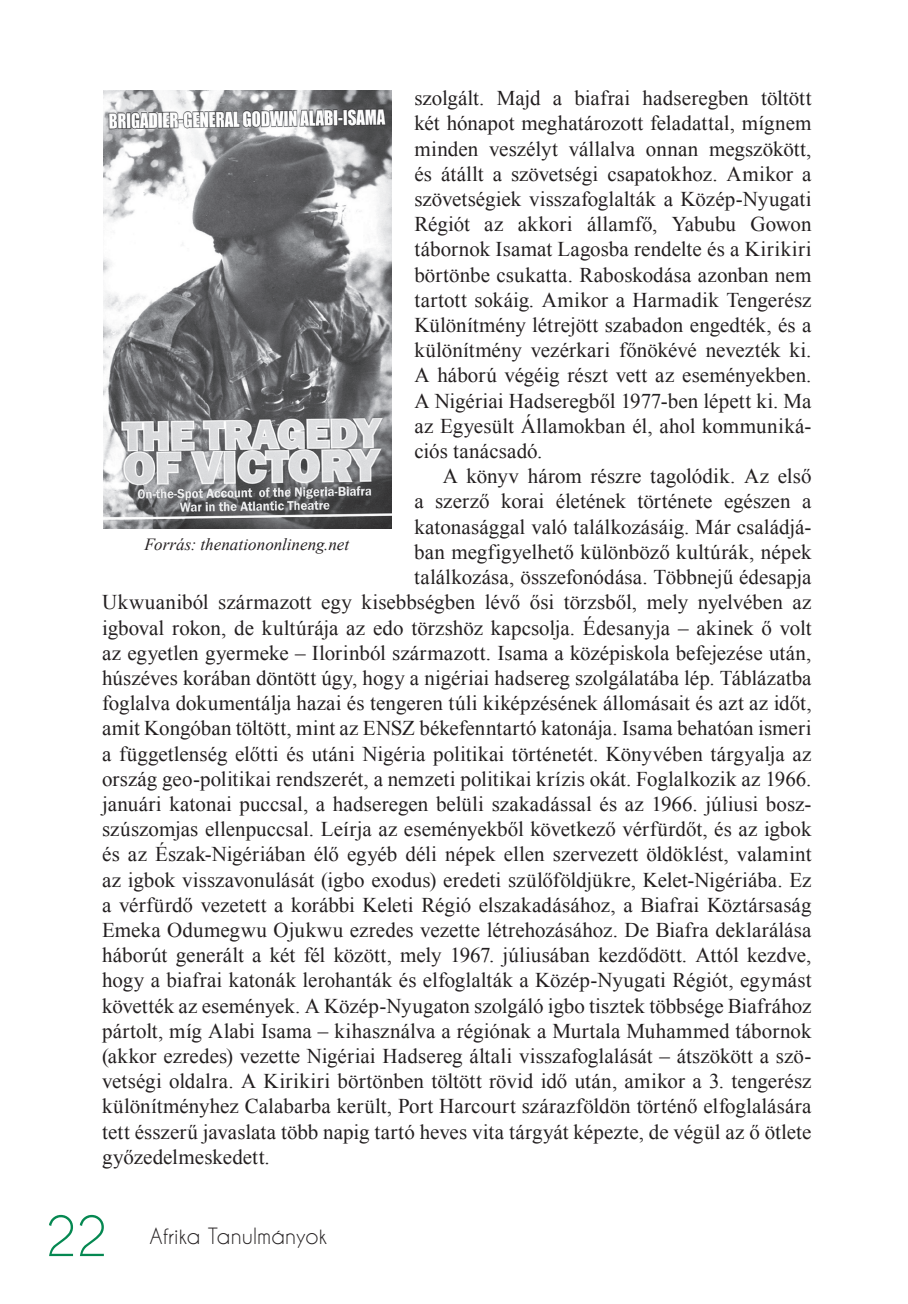
<style>
.page{position:relative;width:908px;height:1304px;background:#fff}
.page>*{position:absolute;margin:0;border:0;box-sizing:border-box;transform-origin:0 0}
.t1{font:52px "Caviar Dreams";color:#058851}
._4_kenyer{font:21px/25.2px "Times New Roman";letter-spacing:.005em;color:#231f20;text-align:justify}
.t2{font:21px "Caviar Dreams";color:#231f20}
._4_kepalairas{font:italic 17px "Times New Roman";color:#231f20}
</style>
<div class="page">
<img style="left:103px;top:91px;width:288px;height:437px">
<p class="_4_kenyer" style="left:414px;top:85px;width:398px">szolgált. Majd a biafrai hadseregben töltött két hónapot meghatározott feladattal, mígnem minden veszélyt vállalva onnan megszökött, és átállt a szövetségi csapatokhoz. Amikor a szövetségiek visszafoglalták a Közép-Nyugati Régiót az akkori államfő, Yabubu Gowon tábornok Isamat Lagosba rendelte és a Kirikiri börtönbe csukatta. Raboskodása azonban nem tartott sokáig. Amikor a Harmadik Tengerész Különítmény létrejött szabadon engedték, és a különítmény vezérkari főnökévé nevezték ki.<br>A háború végéig részt vett az eseményekben.<br>A Nigériai Hadseregből 1977-ben lépett ki. Ma az Egyesült Államokban él, ahol kommuniká&shy;ciós tanácsadó.</p>
<p class="_4_kenyer" style="left:442px;top:463px;width:370px">A könyv három részre tagolódik. Az első</p>
<p class="_4_kenyer" style="left:414px;top:489px;width:398px">a szerző korai életének története egészen a</p>
<p class="_4_kenyer" style="left:414px;top:514px;width:398px">katonasággal való találkozásáig. Már családjá-</p>
<p class="_4_kenyer" style="left:414px;top:539px;width:398px">ban megfigyelhető különböző kultúrák, népek</p>
<p class="_4_kenyer" style="left:414px;top:564px;width:398px">találkozása, összefonódása. Többnejű édesapja</p>
<p class="_4_kenyer" style="left:102px;top:589px;width:710px">Ukwuaniból származott egy kisebbségben lévő ősi törzsből, mely nyelvében az</p>
<p class="_4_kenyer" style="left:102px;top:615px;width:710px">igboval rokon, de kultúrája az edo törzshöz kapcsolja. Édesanyja – akinek ő volt</p>
<p class="_4_kenyer" style="left:102px;top:640px;width:710px">az egyetlen gyermeke – Ilorinból származott. Isama a középiskola befejezése után,</p>
<p class="_4_kenyer" style="left:102px;top:665px;width:710px">húszéves korában döntött úgy, hogy a nigériai hadsereg szolgálatába lép. Táblázatba</p>
<p class="_4_kenyer" style="left:102px;top:690px;width:710px">foglalva dokumentálja hazai és tengeren túli kiképzésének állomásait és azt az időt,</p>
<p class="_4_kenyer" style="left:102px;top:715px;width:710px">amit Kongóban töltött, mint az ENSZ békefenntartó katonája. Isama behatóan ismeri</p>
<p class="_4_kenyer" style="left:102px;top:741px;width:710px">a függetlenség előtti és utáni Nigéria politikai történetét. Könyvében tárgyalja az</p>
<p class="_4_kenyer" style="left:102px;top:766px;width:710px">ország geo-politikai rendszerét, a nemzeti politikai krízis okát. Foglalkozik az 1966.</p>
<p class="_4_kenyer" style="left:102px;top:791px;width:710px">januári katonai puccsal, a hadseregen belüli szakadással és az 1966. júliusi bos -</p>
<p class="_4_kenyer" style="left:102px;top:816px;width:710px">szúszomjas ellenpuccsal. Leírja az eseményekből következő vérfürdőt, és az igbok</p>
<p class="_4_kenyer" style="left:102px;top:841px;width:710px">és az Észak-Nigériában élő egyéb déli népek ellen szervezett öldöklést, valamint</p>
<p class="_4_kenyer" style="left:102px;top:867px;width:710px">az igbok visszavonulását (igbo exodus) eredeti szülőföldjükre, Kelet-Nigériába. Ez</p>
<p class="_4_kenyer" style="left:102px;top:892px;width:710px">a vérfürdő vezetett a korábbi Keleti Régió elszakadásához, a Biafrai Köztársaság</p>
<p class="_4_kenyer" style="left:102px;top:917px;width:710px">Emeka Odumegwu Ojukwu ezredes vezette létrehozásához. De Biafra deklarálása</p>
<p class="_4_kenyer" style="left:102px;top:942px;width:710px">háborút generált a két fél között, mely 1967. júliusában kezdődött. Attól kezdve,</p>
<p class="_4_kenyer" style="left:102px;top:967px;width:710px">hogy a biafrai katonák lerohanták és elfoglalták a Közép-Nyugati Régiót, egymást</p>
<p class="_4_kenyer" style="left:102px;top:993px;width:710px">követték az események. A Közép-Nyugaton szolgáló igbo tisztek többsége Biafrához</p>
<p class="_4_kenyer" style="left:102px;top:1018px;width:710px">pártolt, míg Alabi Isama – kihasználva a régiónak a Murtala Muhammed tábornok</p>
<p class="_4_kenyer" style="left:102px;top:1043px;width:710px">(akkor ezredes) vezette Nigériai Hadsereg általi visszafoglalását – átszökött a szö-</p>
<p class="_4_kenyer" style="left:102px;top:1068px;width:710px">vetségi oldalra. A Kirikiri börtönben töltött rövid idő után, amikor a 3. tengerész</p>
<p class="_4_kenyer" style="left:102px;top:1093px;width:710px">különítményhez Calabarba került, Port Harcourt szárazföldön történő elfoglalására</p>
<p class="_4_kenyer" style="left:102px;top:1119px;width:710px">tett ésszerű javaslata több napig tartó heves vita tárgyát képezte, de végül az ő ötlete</p>
<p class="_4_kenyer" style="left:102px;top:1144px;width:169px">győzedelmeskedett.</p>
<p class="_4_kepalairas" style="left:144px;top:533px;width:206px">Forrás: thenationonlineng.net</p>
<h1 class="t1" style="left:45px;top:1208px;width:64px">22</h1>
<p class="t2" style="left:149px;top:1225px;width:179px">Afrika Tanulmányok</p>
</div>
